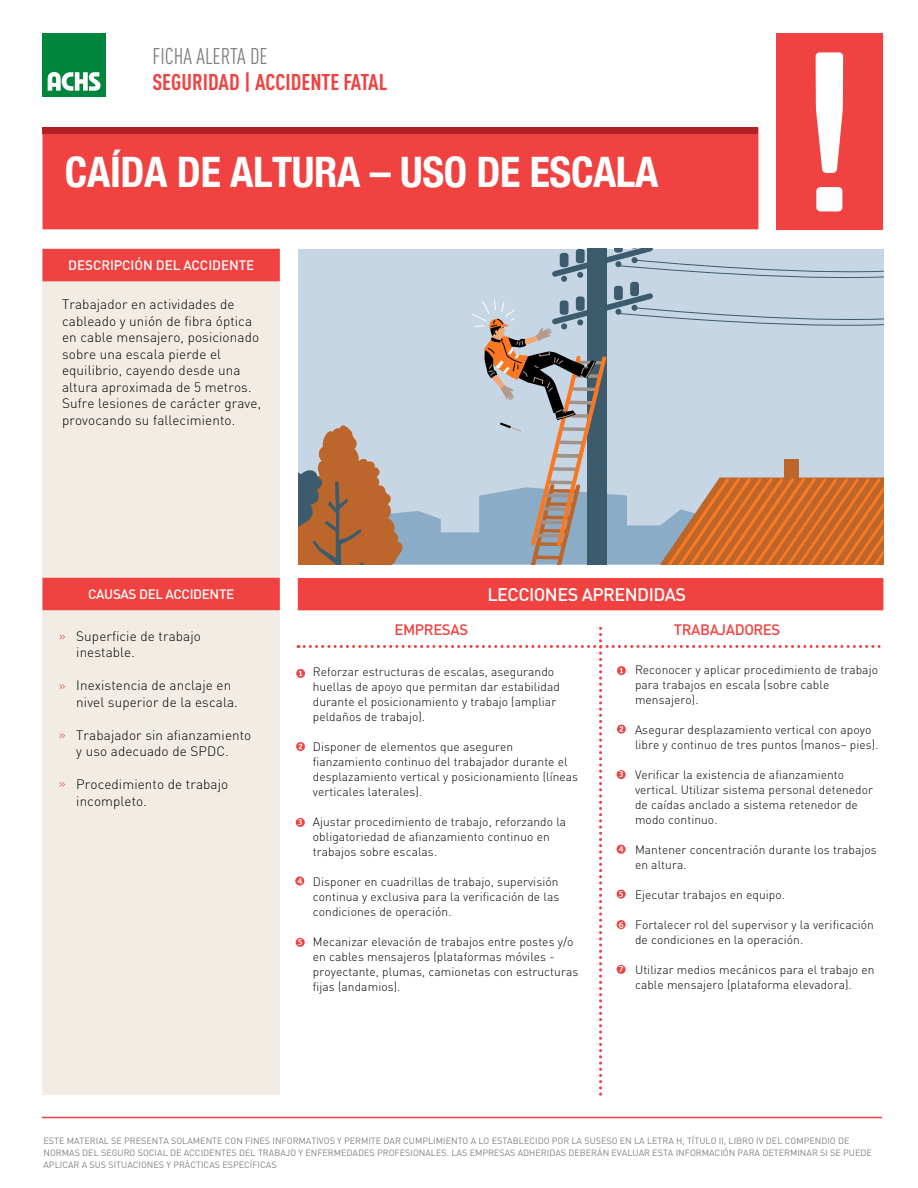
<style>
.page{position:relative;width:918px;height:1188px;background:#fff}
.page>*{position:absolute;margin:0;border:0;box-sizing:border-box;transform-origin:0 0}
.t1{font:700 condensed 42px "Helvetica Neue";letter-spacing:-.01em;color:#fff}
.t2{font:700 22.5px "DIN Cond";color:#f04240}
.t3{font:22.5px "DIN Cond";color:#808184}
.t4{font:500 18px "DIN Pro";letter-spacing:-.03em;color:#fff}
.t5{font:500 15px "DIN Pro";letter-spacing:-.03em;color:#f04240}
.t6{font:300 13.5px/16.5px "DIN Pro";letter-spacing:.01em;color:#000}
.t7{font:500 13.5px "DIN Pro";letter-spacing:-.01em;color:#fff}
.t8{font:500 13.5px "DIN Pro";letter-spacing:-.03em;color:#fff}
.t9{font:300 12px/15px "DIN Pro";letter-spacing:.01em;color:#000}
.t10{font:9px/12px "DIN Pro";color:#808285}
.t11{font:600 9px "Myriad Pro";color:#fff}
</style>
<div class="page">
<div style="left:43px;top:33px;width:63px;height:63px;background:#00853f"></div>
<svg style="left:48px;top:72px;width:53px;height:19px"></svg>
<div style="left:43px;top:134px;width:715px;height:95px;background:#f04240"></div>
<div style="left:43px;top:128px;width:715px;height:6px;background:#b12024"></div>
<div style="left:43px;top:249px;width:237px;height:846px;background:#f1ece4"></div>
<div style="left:43px;top:578px;width:237px;height:32px;background:#f04240"></div>
<div style="left:43px;top:249px;width:237px;height:32px;background:#f04240"></div>
<div style="left:298px;top:578px;width:585px;height:32px;background:#f04240"></div>
<svg style="left:60px;top:634px;width:5px;height:6px"></svg>
<svg style="left:60px;top:684px;width:5px;height:5px"></svg>
<svg style="left:60px;top:733px;width:5px;height:5px"></svg>
<svg style="left:60px;top:782px;width:5px;height:5px"></svg>
<svg style="left:296px;top:628px;width:585px;height:467px"></svg>
<div style="left:776px;top:33px;width:106px;height:197px;background:#f04240"></div>
<svg style="left:816px;top:52px;width:27px;height:121px"></svg>
<div style="left:816px;top:187px;width:26px;height:24px;background:#fff;border-radius:4px"></div>
<div style="left:617px;top:770px;width:9px;height:9px;background:#f04240;border-radius:50%"></div>
<div style="left:296px;top:818px;width:9px;height:9px;background:#f04240;border-radius:50%"></div>
<div style="left:617px;top:845px;width:9px;height:9px;background:#f04240;border-radius:50%"></div>
<div style="left:295px;top:876px;width:9px;height:10px;background:#f04240;border-radius:50%"></div>
<div style="left:617px;top:890px;width:9px;height:9px;background:#f04240;border-radius:50%"></div>
<div style="left:296px;top:938px;width:9px;height:9px;background:#f04240;border-radius:50%"></div>
<div style="left:617px;top:920px;width:9px;height:9px;background:#f04240;border-radius:50%"></div>
<div style="left:617px;top:965px;width:9px;height:9px;background:#f04240;border-radius:50%"></div>
<svg style="left:298px;top:249px;width:585px;height:315px"></svg>
<hr style="left:42px;top:1117px;width:840px;height:1px;background:#ef4342">
<h2 class="t3" style="left:152px;top:43px;width:117px">FICHA ALERTA DE</h2>
<h2 class="t2" style="left:152px;top:68px;width:236px">SEGURIDAD | ACCIDENTE FATAL</h2>
<h1 class="t1" style="left:65px;top:137px;width:595px">CAÍDA DE ALTURA – USO DE ESCALA</h1>
<p class="t7" style="left:68px;top:256px;width:187px">DESCRIPCIÓN DEL ACCIDENTE</p>
<p class="t6" style="left:62px;top:296px;width:201px">Trabajador en actividades de cableado y unión de fibra óptica en cable mensajero, posicionado sobre una escala pierde el equilibrio, cayendo desde una altura aproximada de 5 metros.<br>Sufre lesiones de carácter grave, provocando su fallecimiento.</p>
<p class="t8" style="left:88px;top:585px;width:147px">CAUSAS DEL ACCIDENTE</p>
<p class="t6" style="left:76px;top:627px;width:126px">Superficie de trabajo inestable.</p>
<p class="t6" style="left:76px;top:677px;width:163px">Inexistencia de anclaje en nivel superior de la escala.</p>
<p class="t6" style="left:76px;top:726px;width:177px">Trabajador sin afianzamiento y uso adecuado de SPDC.</p>
<p class="t6" style="left:76px;top:776px;width:154px">Procedimiento de trabajo incompleto.</p>
<p class="t5" style="left:395px;top:619px;width:75px">EMPRESAS</p>
<h3 class="t4" style="left:487px;top:582px;width:200px">LECCIONES APRENDIDAS</h3>
<p class="t5" style="left:674px;top:619px;width:108px">TRABAJADORES</p>
<p class="t11" style="left:298px;top:817px;width:6px">3</p>
<p class="t11" style="left:297px;top:875px;width:6px">4</p>
<p class="t11" style="left:298px;top:936px;width:6px">5</p>
<p class="t9" style="left:313px;top:664px;width:249px">Reforzar estructuras de escalas, asegurando huellas de apoyo que permitan dar estabilidad durante el posicionamiento y trabajo (ampliar peldaños de trabajo).</p>
<p class="t9" style="left:313px;top:739px;width:267px">Disponer de elementos que aseguren fianzamiento continuo del trabajador durante el desplazamiento vertical y posicionamiento (líneas verticales laterales).</p>
<p class="t9" style="left:313px;top:814px;width:255px">Ajustar procedimiento de trabajo, reforzando la obligatoriedad de afianzamiento continuo en trabajos sobre escalas.</p>
<p class="t9" style="left:313px;top:874px;width:248px;text-align:justify">Disponer en cuadrillas de trabajo, supervisión continua y exclusiva para la verificación de las condiciones de operación.</p>
<p class="t9" style="left:313px;top:934px;width:267px">Mecanizar elevación de trabajos entre postes y/o en cables mensajeros (plataformas móviles - proyectante, plumas, camionetas con estructuras fijas (andamios).</p>
<p class="t11" style="left:619px;top:769px;width:6px">3</p>
<p class="t11" style="left:619px;top:843px;width:6px">4</p>
<p class="t11" style="left:619px;top:888px;width:6px">5</p>
<p class="t11" style="left:619px;top:919px;width:6px">6</p>
<p class="t11" style="left:619px;top:964px;width:6px">7</p>
<p class="t9" style="left:635px;top:661px;width:245px">Reconocer y aplicar procedimiento de trabajo para trabajos en escala (sobre cable mensajero).</p>
<p class="t9" style="left:635px;top:721px;width:245px">Asegurar desplazamiento vertical con apoyo libre y continuo de tres puntos (manos– pies).</p>
<p class="t9" style="left:635px;top:766px;width:240px">Verificar la existencia de afianzamiento vertical. Utilizar sistema personal detenedor de caídas anclado a sistema retenedor de modo continuo.</p>
<p class="t9" style="left:635px;top:841px;width:243px">Mantener concentración durante los trabajos en altura.</p>
<p class="t9" style="left:635px;top:886px;width:152px">Ejecutar trabajos en equipo.</p>
<p class="t9" style="left:635px;top:916px;width:240px">Fortalecer rol del supervisor y la verificación de condiciones en la operación.</p>
<p class="t9" style="left:635px;top:961px;width:241px">Utilizar medios mecánicos para el trabajo en cable mensajero (plataforma elevadora).</p>
<p class="t10" style="left:44px;top:1135px;width:830px">ESTE MATERIAL SE PRESENTA SOLAMENTE CON FINES INFORMATIVOS Y PERMITE DAR CUMPLIMIENTO A LO ESTABLECIDO POR LA SUSESO EN LA LETRA H, TÍTULO II, LIBRO IV DEL COMPENDIO DE<br>NORMAS DEL SEGURO SOCIAL DE ACCIDENTES DEL TRABAJO Y ENFERMEDADES PROFESIONALES. LAS EMPRESAS ADHERIDAS DEBERÁN EVALUAR ESTA INFORMACIÓN PARA DETERMINAR SI SE PUEDE<br>APLICAR A SUS SITUACIONES Y PRÁCTICAS ESPECÍFICAS</p>
</div>
